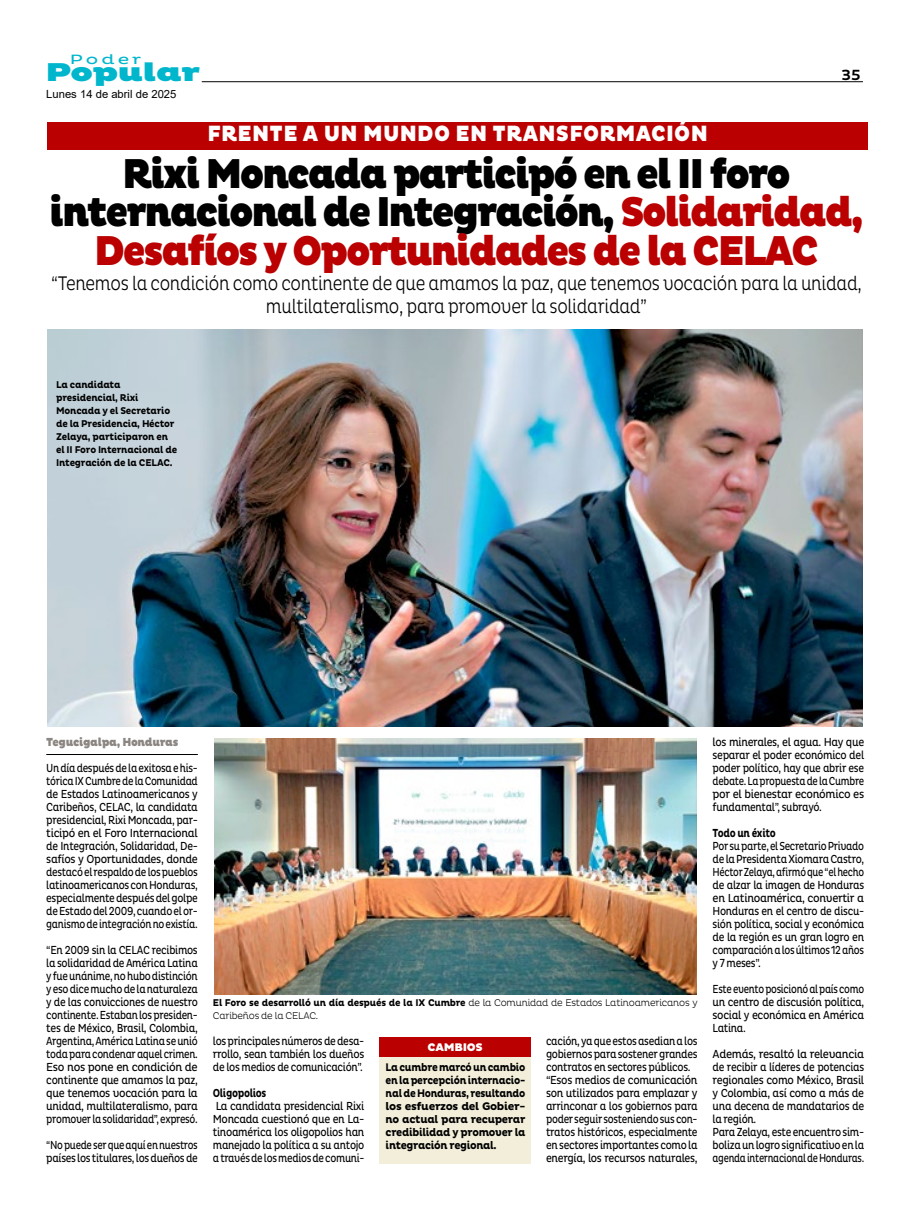
<style>
.page{position:relative;width:908px;height:1215px;background:#fff}
.page>*{position:absolute;margin:0;border:0;box-sizing:border-box;transform-origin:0 0}
.t1{font:900 42.5px/38.8px "Pluto";letter-spacing:-.06em;color:#000;text-align:center;scale:.9 1}
.t2{font:900 26.25px "Pluto";letter-spacing:-.03em;color:#00b6cc;scale:1.37 1}
.t3{font:900 22.5px "Pluto";letter-spacing:.015em;color:#fff;scale:.9 1}
.t4{font:300 20px/23.8px "Pluto Cond";letter-spacing:-.02em;color:#000;text-align:center;scale:.9 1}
.t5{font:500 15px "Pluto";color:#000}
.t6{font:13.75px "Pluto";letter-spacing:.16em;color:#00b6cc;scale:1.37 1}
.t7{font:11.88px/13px "Pluto Cond";letter-spacing:-.03em;color:#000;text-align:justify;scale:.9 1}
.t8{font:11.88px/13px "Pluto Cond";letter-spacing:-.03em;color:#000;text-align:justify;scale:.88 1}
.t9{font:11.88px/13px "Pluto Cond";letter-spacing:-.03em;color:#000;text-align:justify;scale:.93 1}
.t10{font:11.88px/13px "Pluto Cond";letter-spacing:-.03em;color:#000;scale:.89 1}
.t11{font:11.88px/13px "Pluto Cond";letter-spacing:-.03em;color:#000;text-align:justify;scale:.87 1}
.t12{font:11.88px/13px "Pluto Cond";letter-spacing:-.03em;color:#000}
.t13{font:11.88px/13px "Pluto Cond";letter-spacing:-.03em;color:#000;scale:.85 1}
.t14{font:700 11.88px "Pluto Cond";letter-spacing:-.03em;color:#000;scale:.9 1}
.t15{font:900 11.88px "Pluto";letter-spacing:-.03em;color:#8c8682;scale:.9 1}
.t16{font:700 11.25px/13px "Pluto";letter-spacing:-.03em;color:#000;text-align:justify;scale:.85 1}
.t17{font:11.25px "Arial";color:#000}
.t18{font:900 11.25px "Pluto";letter-spacing:-.02em;color:#fff}
.t19{font:700 10px/13px "Pluto";letter-spacing:-.02em;color:#000;scale:.9 1}
.t20{font:300 10px/13px "Pluto";letter-spacing:-.02em;color:#000;scale:.9 1}
.s1{color:#ba0000}
.s2{font-weight:700}
</style>
<div class="page">
<hr style="left:202px;top:82px;width:660px;height:1px;background:#000">
<img style="left:48px;top:330px;width:814px;height:396px">
<hr style="left:46px;top:754px;width:152px;height:1px;background:#000">
<img style="left:214px;top:739px;width:482px;height:256px">
<div style="left:48px;top:122px;width:819px;height:27px;background:#ba0000"></div>
<div style="left:379px;top:1057px;width:152px;height:107px;background:#f2eeda"></div>
<div style="left:379px;top:1037px;width:152px;height:20px;background:#ba0000"></div>
<p class="t6" style="left:70px;top:51px;width:54px">Poder</p>
<h2 class="t2" style="left:45px;top:57px;width:115px">Popular</h2>
<p class="t17" style="left:46px;top:86px;width:132px">Lunes 14 de abril de 2025</p>
<h3 class="t3" style="left:207px;top:121px;width:557px">FRENTE A UN MUNDO EN TRANSFORMACIÓN</h3>
<p class="t5" style="left:841px;top:66px;width:21px">35</p>
<h1 class="t1" style="left:49px;top:156px;width:906px">Rixi Moncada participó en el II foro internacional de Integración, <span class="s1">Solidaridad,<br>Desafíos y Oportunidades de la CELAC</span></h1>
<h3 class="t4" style="left:51px;top:271px;width:901px">“Tenemos la condición como continente de que amamos la paz, que tenemos vocación para la unidad, multilateralismo, para promover la solidaridad”</h3>
<p class="t19" style="left:56px;top:379px;width:136px">La candidata presidencial, Rixi<br>Moncada y el Secretario de la Presidencia, Héctor<br>Zelaya, participaron en el II Foro Internacional de<br>Integración de la CELAC.</p>
<p class="t15" style="left:46px;top:735px;width:148px">Tegucigalpa, Honduras</p>
<p class="t8" style="left:46px;top:761px;width:174px">Un día después de la exitosa e his&shy;tórica IX Cumbre de la Comunidad de Estados Latinoamericanos y Caribeños, CELAC, la candidata presidencial, Rixi Moncada, par&shy;ticipó en el Foro Internacional de Integración, Solidaridad, De&shy;safíos y Oportunidades, donde destacó el respaldo de los pueblos latinoamericanos con Honduras, especialmente después del golpe de Estado del 2009, cuando el or&shy;ganismo de integración no existía.</p>
<p class="t7" style="left:46px;top:943px;width:170px">“En 2009 sin la CELAC recibimos la solidaridad de América Latina y fue unánime, no hubo distinción y eso dice mucho de la naturaleza y de las convicciones de nuestro continente. Estaban los presiden&shy;tes de México, Brasil, Colombia, Argentina, América Latina se unió toda para condenar aquel crimen.<br>Eso nos pone en condición de continente que amamos la paz, que tenemos vocación para la unidad, multilateralismo, para promover la solidaridad”, expresó.</p>
<p class="t13" style="left:46px;top:1138px;width:180px">“No puede ser que aquí en nuestros países los titulares, los dueños de</p>
<p class="t20" style="left:213px;top:996px;width:540px"><span class="s2">El Foro se desarrolló un día después de la IX Cumbre</span> de la Comunidad de Estados Latinoamericanos y<br>Caribeños de la CELAC.</p>
<p class="t7" style="left:213px;top:1034px;width:170px">los principales números de desa&shy;rrollo, sean también los dueños de los medios de comunicación”.</p>
<p class="t14" style="left:213px;top:1086px;width:61px">Oligopolios</p>
<p class="t9" style="left:213px;top:1099px;width:164px">La candidata presidencial Rixi Moncada cuestionó que en La&shy;tinoamérica los oligopolios han manejado la política a su antojo a través de los medios de comuni-</p>
<p class="t18" style="left:427px;top:1041px;width:57px">CAMBIOS</p>
<p class="t16" style="left:385px;top:1061px;width:166px">La cumbre marcó un cambio en la percepción internacio&shy;nal de Honduras, resultando los esfuerzos del Gobier&shy;no actual para recuperar credibilidad y promover la integración regional.</p>
<p class="t10" style="left:546px;top:1034px;width:172px">cación, ya que estos asedian a los gobiernos para sostener grandes contratos en sectores públicos. “Esos medios de comunicación son utilizados para emplazar y arrinconar a los gobiernos para poder seguir sosteniendo sus con&shy;tratos históricos, especialmente en sectores importantes como la energía, los recursos naturales,</p>
<p class="t9" style="left:712px;top:735px;width:164px">los minerales, el agua. Hay que separar el poder económico del poder político, hay que abrir ese debate. La propuesta de la Cumbre por el bienestar económico es fundamental”, subrayó.</p>
<p class="t14" style="left:712px;top:826px;width:72px">Todo un éxito</p>
<p class="t11" style="left:712px;top:839px;width:176px">Por su parte, el Secretario Privado de la Presidenta Xiomara Castro, Héctor Zelaya, afirmó que “el hecho de alzar la imagen de Honduras en Latinoamérica, convertir a Honduras en el centro de discu&shy;sión política, social y económica de la región es un gran logro en comparación a los últimos 12 años y 7 meses”.</p>
<p class="t13" style="left:712px;top:982px;width:180px;text-align:justify">Este evento posicionó al país como un centro de discusión política, social y económica en América Latina.</p>
<p class="t12" style="left:712px;top:1047px;width:153px">Además, resaltó la relevancia de recibir a líderes de potencias regionales como México, Brasil y Colombia, así como a más de una decena de mandatarios de la región.<br>Para Zelaya, este encuentro sim&shy;boliza un logro significativo en la agenda internacional de Honduras.</p>
</div>
